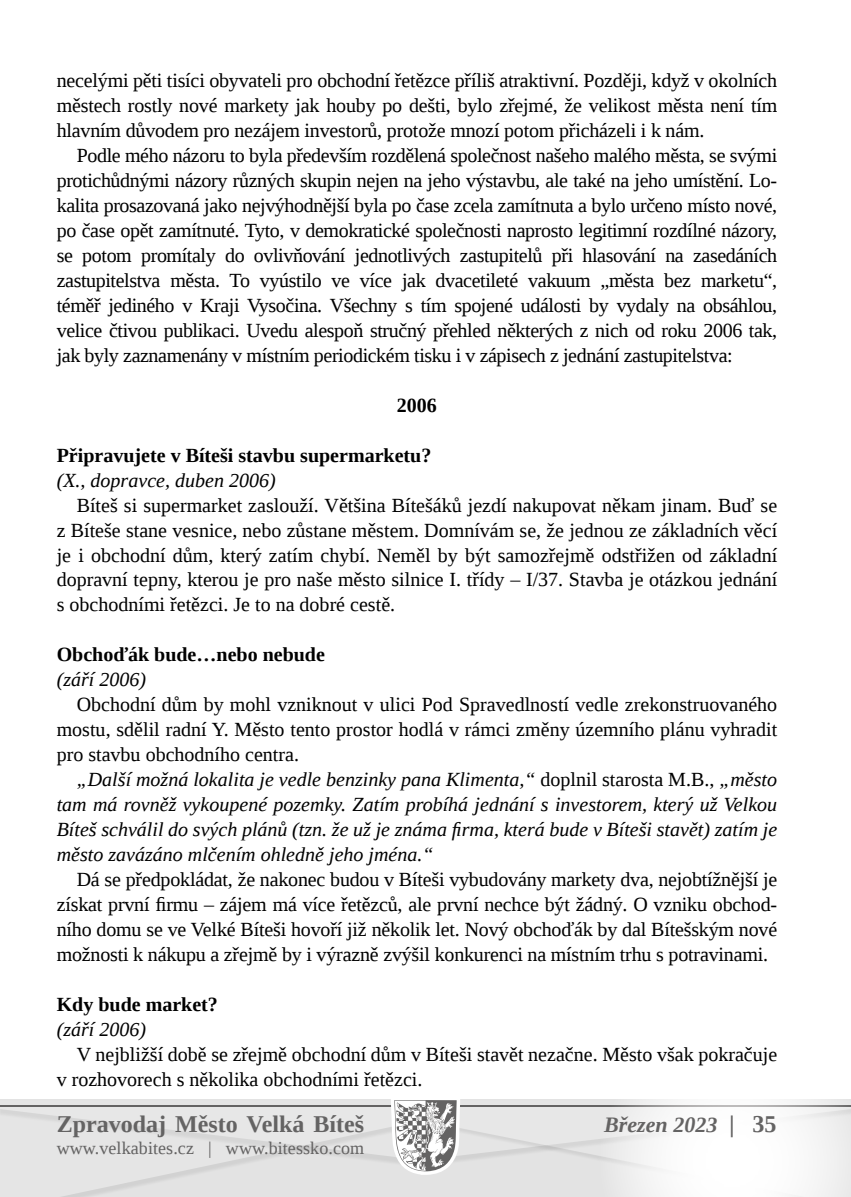
<style>
.page{position:relative;width:851px;height:1197px;background:#fff}
.page>*{position:absolute;margin:0;border:0;box-sizing:border-box;transform-origin:0 0}
.t1{font:700 24px "Liberation Serif";color:#646363}
.t2{font:italic 700 22px "Liberation Serif";color:#646363}
.t3{font:20px/25px "Liberation Serif";color:#000;text-align:justify}
.t4{font:italic 20px/25px "Liberation Serif";color:#000;text-align:justify}
.t5{font:700 20px "Liberation Serif";color:#000}
.t6{font:18px "Liberation Serif";letter-spacing:.005em;color:#646363}
.s1{font-style:normal}
.s2{font-size:24px}
.s3{font-style:normal;font-size:24px}
</style>
<div class="page">
<svg style="left:0;top:1099px;width:598px;height:97px;background:#ddd"></svg>
<svg style="left:598px;top:1099px;width:252px;height:97px"></svg>
<p class="t3" style="left:57px;top:68px;width:722px">necelými pěti tisíci obyvateli pro obchodní řetězce příliš atraktivní. Později, když v okolních městech rostly nové markety jak houby po dešti, bylo zřejmé, že velikost města není tím hlavním důvodem pro nezájem investorů, protože mnozí potom přicházeli i k nám.</p>
<p class="t3" style="left:57px;top:143px;width:722px;text-indent:20px">Podle mého názoru to byla především rozdělená společnost našeho malého města, se svými protichůdnými názory různých skupin nejen na jeho výstavbu, ale také na jeho umístění. Lo&shy;kalita prosazovaná jako nejvýhodnější byla po čase zcela zamítnuta a bylo určeno místo nové, po čase opět zamítnuté. Tyto, v demokratické společnosti naprosto legitimní rozdílné názory, se potom promítaly do ovlivňování jednotlivých zastupitelů při hlasování na zasedáních zastupitelstva města. To vyústilo ve více jak dvacetileté vakuum „města bez marketu“, téměř jediného v Kraji Vysočina. Všechny s tím spojené události by vydaly na obsáhlou, velice čtivou publikaci. Uvedu alespoň stručný přehled některých z nich od roku 2006 tak, jak byly zaznamenány v místním periodickém tisku i v zápisech z jednání zastupitelstva:</p>
<p class="t5" style="left:397px;top:391px;width:41px">2006</p>
<p class="t5" style="left:57px;top:441px;width:376px">Připravujete v Bíteši stavbu supermarketu?</p>
<p class="t4" style="left:57px;top:467px;width:220px">(X., dopravce, duben 2006)</p>
<p class="t3" style="left:57px;top:492px;width:722px;text-indent:20px">Bíteš si supermarket zaslouží. Většina Bítešáků jezdí nakupovat někam jinam. Buď se z Bíteše stane vesnice, nebo zůstane městem. Domnívám se, že jednou ze základních věcí je i obchodní dům, který zatím chybí. Neměl by být samozřejmě odstřižen od základní dopravní tepny, kterou je pro naše město silnice I. třídy – I/37. Stavba je otázkou jednání s obchodními řetězci. Je to na dobré cestě.</p>
<p class="t5" style="left:57px;top:641px;width:270px">Obchoďák bude…nebo nebude</p>
<p class="t4" style="left:57px;top:667px;width:91px">(září 2006)</p>
<p class="t3" style="left:57px;top:692px;width:722px;text-indent:20px">Obchodní dům by mohl vzniknout v ulici Pod Spravedlností vedle zrekonstruovaného mostu, sdělil radní Y. Město tento prostor hodlá v rámci změny územního plánu vyhradit pro stavbu obchodního centra.</p>
<p class="t4" style="left:57px;top:766px;width:722px;text-indent:20px">„Další možná lokalita je vedle benzinky pana Klimenta,“ <span class="s1">doplnil starosta M.B.,</span> „město tam má rovněž vykoupené pozemky. Zatím probíhá jednání s investorem, který už Velkou Bíteš schválil do svých plánů (tzn. že už je známa firma, která bude v Bíteši stavět) zatím je město zavázáno mlčením ohledně jeho jména.“</p>
<p class="t3" style="left:57px;top:866px;width:722px;text-indent:20px">Dá se předpokládat, že nakonec budou v Bíteši vybudovány markety dva, nejobtížnější je získat první firmu – zájem má více řetězců, ale první nechce být žádný. O vzniku obchod&shy;ního domu se ve Velké Bíteši hovoří již několik let. Nový obchoďák by dal Bítešským nové možnosti k nákupu a zřejmě by i výrazně zvýšil konkurenci na místním trhu s potravinami.</p>
<p class="t5" style="left:57px;top:990px;width:163px">Kdy bude market?</p>
<p class="t4" style="left:57px;top:1016px;width:91px">(září 2006)</p>
<p class="t3" style="left:57px;top:1041px;width:722px;text-indent:20px">V nejbližší době se zřejmě obchodní dům v Bíteši stavět nezačne. Město však pokračuje v rozhovorech s několika obchodními řetězci.</p>
<p class="t1" style="left:57px;top:1107px;width:309px">Zpravodaj Město Velká Bíteš</p>
<p class="t6" style="left:57px;top:1135px;width:309px">www.velkabites.cz | www.bitessko.com</p>
<p class="t2" style="left:604px;top:1110px;width:174px">Březen 2023 <span class="s2">|</span> <span class="s3">35</span></p>
</div>
